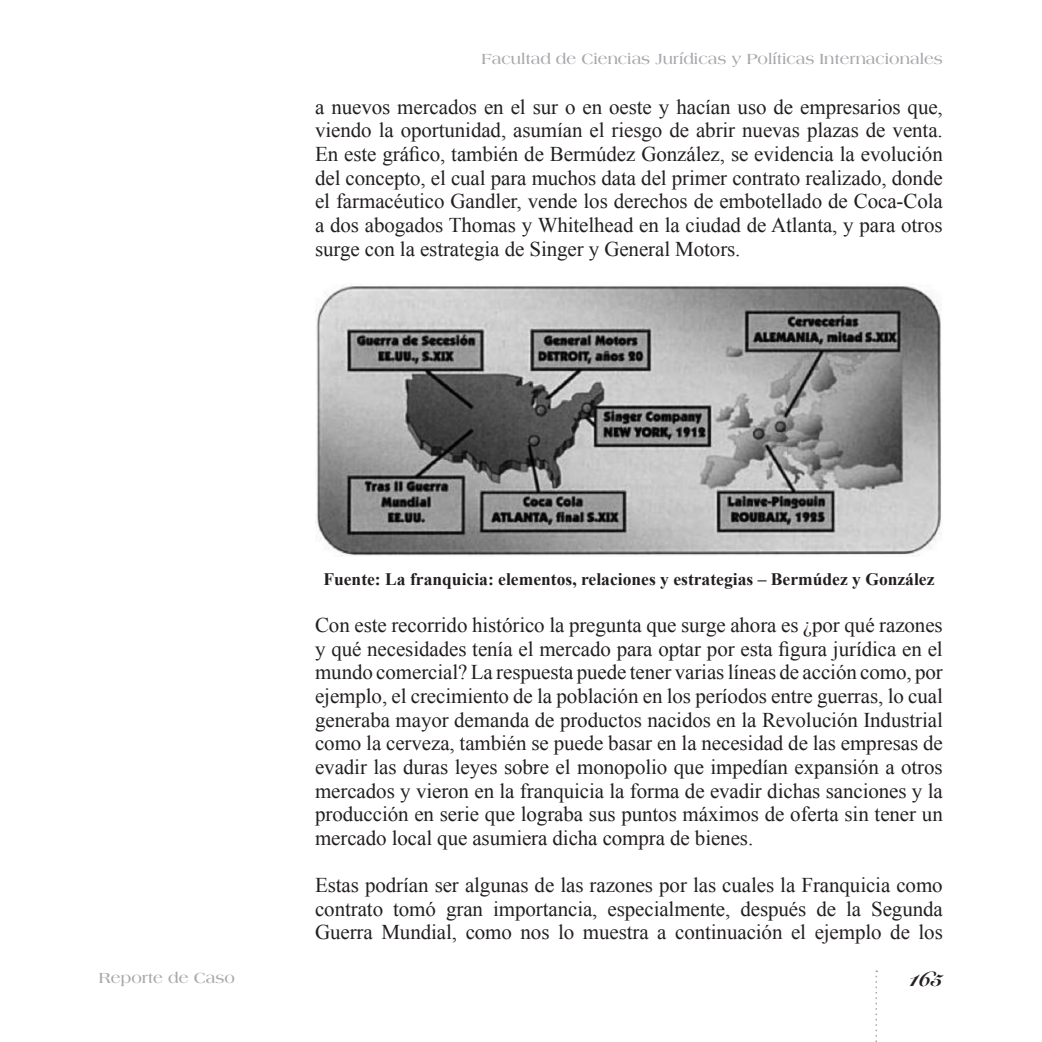
<style>
.page{position:relative;width:1042px;height:1042px;background:#fff}
.page>*{position:absolute;margin:0;border:0;box-sizing:border-box;transform-origin:0 0}
.Párrafo{font:21px/23.6px "Times New Roman";letter-spacing:-.005em;color:#231f20;text-align:justify}
.t1{font:21px "Snell Roundhand LT Std Blk Scr";color:#231f20}
.Fuente{font:700 17.5px "Times New Roman";color:#231f20}
.t2{font:700 15.75px "Americana Std";color:#a8a9ad}
</style>
<div class="page">
<svg style="left:875px;top:970px;width:2px;height:72px"></svg>
<img style="left:315px;top:286px;width:626px;height:270px">
<p class="t2" style="left:481px;top:50px;width:463px">Facultad de Ciencias Jurídicas y Políticas Internacionales</p>
<p class="Párrafo" style="left:315px;top:95px;width:629px">a nuevos mercados en el sur o en oeste y hacían uso de empresarios que, viendo la oportunidad, asumían el riesgo de abrir nuevas plazas de venta.<br>En este gráfico, también de Bermúdez González, se evidencia la evolución del concepto, el cual para muchos data del primer contrato realizado, donde el farmacéutico Gandler, vende los derechos de embotellado de Coca-Cola a dos abogados Thomas y Whitelhead en la ciudad de Atlanta, y para otros surge con la estrategia de Singer y General Motors.</p>
<p class="Fuente" style="left:323px;top:567px;width:613px">Fuente: La franquicia: elementos, relaciones y estrategias – Bermúdez y González</p>
<p class="Párrafo" style="left:315px;top:613px;width:629px">Con este recorrido histórico la pregunta que surge ahora es ¿por qué razones y qué necesidades tenía el mercado para optar por esta figura jurídica en el mundo comercial? La respuesta puede tener varias líneas de acción como, por ejemplo, el crecimiento de la población en los períodos entre guerras, lo cual generaba mayor demanda de productos nacidos en la Revolución Industrial como la cerveza, también se puede basar en la necesidad de las empresas de evadir las duras leyes sobre el monopolio que impedían expansión a otros mercados y vieron en la franquicia la forma de evadir dichas sanciones y la producción en serie que lograba sus puntos máximos de oferta sin tener un mercado local que asumiera dicha compra de bienes.</p>
<p class="Párrafo" style="left:315px;top:873px;width:629px">Estas podrían ser algunas de las razones por las cuales la Franquicia como contrato tomó gran importancia, especialmente, después de la Segunda Guerra Mundial, como nos lo muestra a continuación el ejemplo de los</p>
<p class="t2" style="left:99px;top:968px;width:137px">Reporte de Caso</p>
<p class="t1" style="left:910px;top:966px;width:35px">165</p>
</div>
